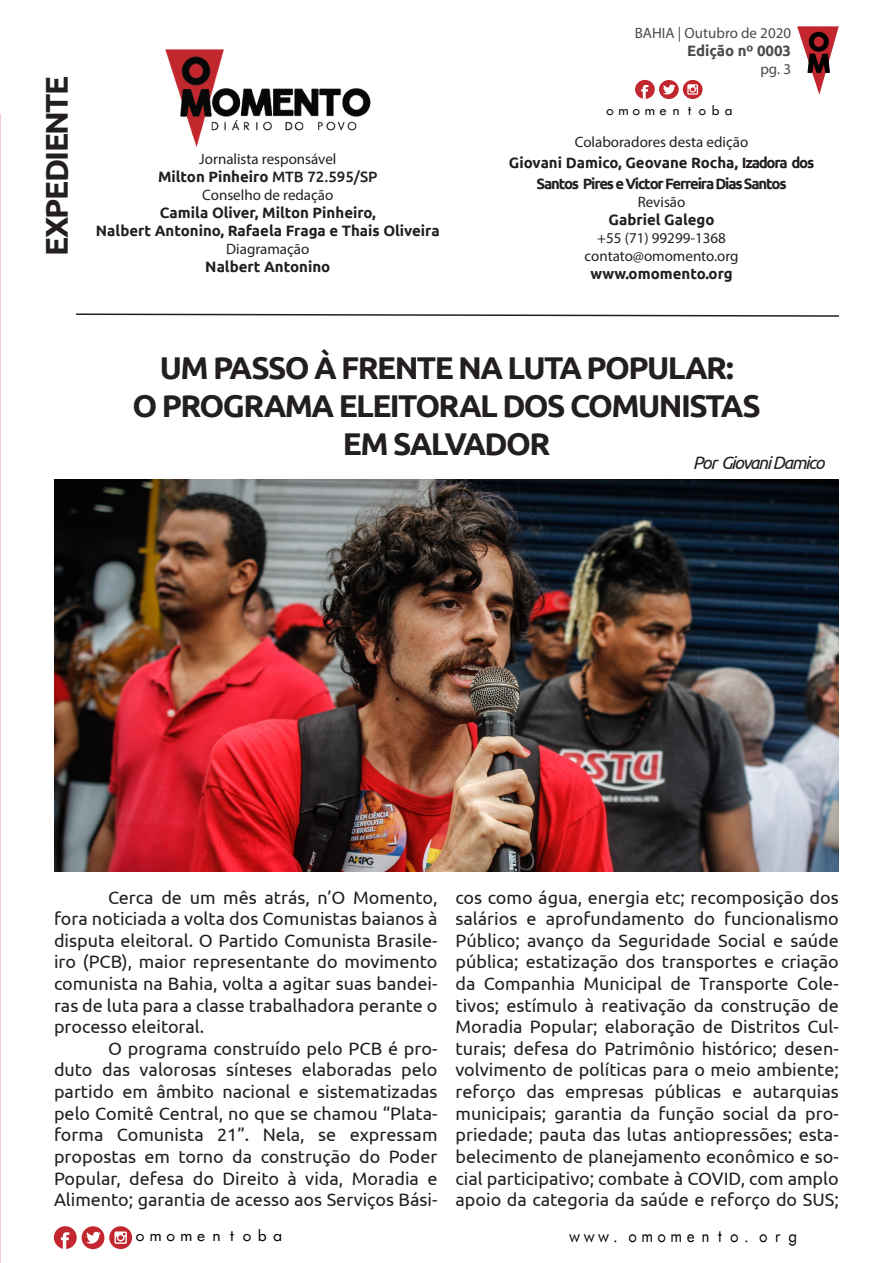
<style>
.page{position:relative;width:893px;height:1263px;background:#fff}
.page>*{position:absolute;margin:0;border:0;box-sizing:border-box;transform-origin:0 0}
.t1{font:700 31.5px "Ubuntu";letter-spacing:-.05em;color:#231f20}
.t2{font:18px/21.6px "Ubuntu";color:#231f20;text-align:justify}
.t3{font:italic 18px "Ubuntu";letter-spacing:-.08em;color:#231f20}
.t4{font:16.5px "Futurist Fixed Width";color:#040503;scale:.88 1}
.t5{font:15.15px "Futurist Fixed Width";color:#000}
.t6{font:700 15px/18px "Ubuntu";color:#231f20;text-align:center}
.t7{font:15px/18px "Myriad Pro";color:#231f20;text-align:center}
.t8{font:700 15px/21px "Ubuntu";letter-spacing:-.08em;color:#231f20;text-align:center}
.t9{font:15px/18px "Myriad Pro";color:#494a4b;text-align:right}
.t10{font:12.75px "Futurist Fixed Width";color:#000;scale:1.04 1}
.s1{font-family:"Ubuntu";font-weight:700}
.s2{font-family:"Myriad Pro";font-weight:400}
.s3{font-weight:500}
</style>
<div class="page">
<svg style="left:635px;top:80px;width:20px;height:19px"></svg>
<svg style="left:659px;top:80px;width:20px;height:19px"></svg>
<svg style="left:663px;top:84px;width:12px;height:11px"></svg>
<div style="left:683px;top:80px;width:19px;height:19px;background:#c2262e;border-radius:50%"></div>
<svg style="left:687px;top:84px;width:11px;height:11px"></svg>
<svg style="left:54px;top:1226px;width:23px;height:23px"></svg>
<div style="left:82px;top:1226px;width:22px;height:23px;background:#c2262e;border-radius:50%"></div>
<svg style="left:86px;top:1231px;width:15px;height:13px"></svg>
<div style="left:109px;top:1226px;width:23px;height:23px;background:#c2262e;border-radius:50%"></div>
<svg style="left:114px;top:1231px;width:13px;height:13px"></svg>
<svg style="left:797px;top:26px;width:42px;height:69px"></svg>
<img style="left:165px;top:49px;width:205px;height:97px">
<img style="left:54px;top:479px;width:785px;height:393px">
<svg style="left:76px;top:313px;width:763px;height:4px"></svg>
<p class="t1" style="left:37px;top:256px;width:182px;rotate:-90deg">EXPEDIENTE</p>
<p class="t9" style="left:635px;top:24px;width:158px">BAHIA | Outubro de 2020<br><span class="s1">Edição nº 0003<br></span>pg. 3</p>
<p class="t6" style="left:158px;top:149px;width:221px"><span class="s2">Jornalista responsável<br></span>Milton Pinheiro <span class="s3">MTB 72.595/SP<br></span><span class="s2">Conselho de redação<br></span>Camila Oliver, Milton Pinheiro,</p>
<p class="t6" style="left:96px;top:221px;width:345px">Nalbert Antonino, Rafaela Fraga e Thais Oliveira</p>
<p class="t6" style="left:205px;top:239px;width:127px"><span class="s2">Diagramação<br></span>Nalbert Antonino</p>
<p class="t10" style="left:604px;top:103px;width:128px">omomentoba</p>
<p class="t7" style="left:575px;top:133px;width:175px">Colaboradores desta edição</p>
<p class="t8" style="left:509px;top:152px;width:307px">Giovani Damico, Geovane Rocha, Izadora dos<br>Santos Pires e Victor Ferreira Dias Santos</p>
<p class="t7" style="left:638px;top:193px;width:49px">Revisão</p>
<p class="t6" style="left:609px;top:211px;width:107px">Gabriel Galego</p>
<p class="t7" style="left:597px;top:229px;width:130px">+55 (71) 99299-1368</p>
<p class="t7" style="left:585px;top:247px;width:155px">contato@omomento.org <span class="s1">www.omomento.org</span></p>
<p class="t1" style="left:160px;top:349px;width:576px">UM PASSO À FRENTE NA LUTA POPULAR:</p>
<p class="t1" style="left:133px;top:387px;width:630px">O PROGRAMA ELEITORAL DOS COMUNISTAS</p>
<p class="t1" style="left:343px;top:424px;width:209px">EM SALVADOR</p>
<p class="t3" style="left:693px;top:451px;width:134px">Por Giovani Damico</p>
<p class="t2" style="left:54px;top:886px;width:385px;text-indent:54px">Cerca de um mês atrás, n’O Momento, fora noticiada a volta dos Comunistas baianos à disputa eleitoral. O Partido Comunista Brasile&shy;iro (PCB), maior representante do movimento comunista na Bahia, volta a agitar suas bandei&shy;ras de luta para a classe trabalhadora perante o processo eleitoral.</p>
<p class="t2" style="left:54px;top:1037px;width:385px;text-indent:54px">O programa construído pelo PCB é pro&shy;duto das valorosas sínteses elaboradas pelo partido em âmbito nacional e sistematizadas pelo Comitê Central, no que se chamou “Plata&shy;forma Comunista 21”. Nela, se expressam propostas em torno da construção do Poder Popular, defesa do Direito à vida, Moradia e Alimento; garantia de acesso aos Serviços Bási-</p>
<p class="t2" style="left:455px;top:886px;width:385px">cos como água, energia etc; recomposição dos salários e aprofundamento do funcionalismo Público; avanço da Seguridade Social e saúde pública; estatização dos transportes e criação da Companhia Municipal de Transporte Cole&shy;tivos; estímulo à reativação da construção de Moradia Popular; elaboração de Distritos Cul&shy;turais; defesa do Patrimônio histórico; desen&shy;volvimento de políticas para o meio ambiente; reforço das empresas públicas e autarquias municipais; garantia da função social da pro&shy;priedade; pauta das lutas antiopressões; esta&shy;belecimento de planejamento econômico e so&shy;cial participativo; combate à COVID, com amplo apoio da categoria da saúde e reforço do SUS;</p>
<p class="t5" style="left:132px;top:1225px;width:154px">omomentoba</p>
<p class="t4" style="left:567px;top:1225px;width:266px">www.omomento.org</p>
</div>
